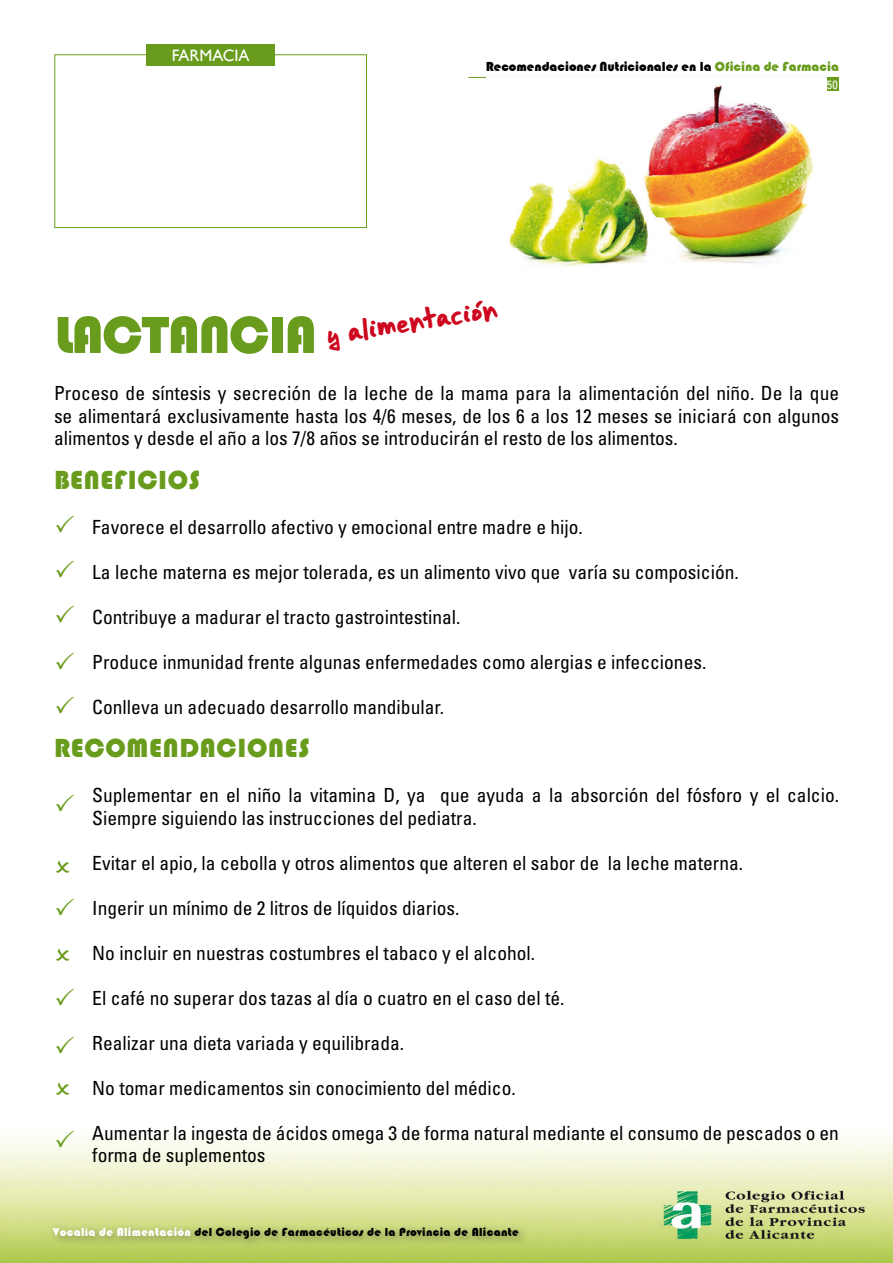
<style>
.page{position:relative;width:893px;height:1263px;background:#fff}
.page>*{position:absolute;margin:0;border:0;box-sizing:border-box;transform-origin:0 0}
.t1{font:54px "Bauhaus 93";letter-spacing:-.025em;color:#699c1c}
.t2{font:27px "Bauhaus 93";letter-spacing:.025em;color:#699c1c}
.t3{font:21px "Gorri Sans";color:#cd071e}
.t4{font:condensed 19.5px/22.5px "Univers";color:#000}
.t5{font:16.5px "Gill Sans";color:#fff}
.t6{font:13.5px "Bauhaus 93";color:#000}
.t7{font:12px "Bauhaus 93";letter-spacing:.025em;color:#000}
.t8{font:condensed 12px "Univers";color:#fff}
.s1{color:#699c1c}
.s2{color:#fff}
</style>
<div class="page">
<img style="left:0;top:1139px;width:893px;height:124px">
<div style="left:55px;top:55px;width:312px;height:173px;border:1px solid #699c1c"></div>
<hr style="left:468px;top:77px;width:371px;height:1px;background:#699c1c">
<div style="left:826px;top:77px;width:13px;height:13px;background:#699c1c"></div>
<img style="left:47px;top:1222px;width:481px;height:27px">
<div style="left:146px;top:45px;width:129px;height:21px;background:#699c1c"></div>
<img style="left:509px;top:85px;width:304px;height:181px">
<svg style="left:56px;top:1139px;width:18px;height:9px"></svg>
<p class="t5" style="left:172px;top:46px;width:79px">FARMACIA</p>
<p class="t6" style="left:486px;top:59px;width:355px">Recomendaciones Nutricionales en la <span class="s1">Oficina de Farmacia</span></p>
<p class="t8" style="left:827px;top:77px;width:12px">50</p>
<h1 class="t1" style="left:55px;top:304px;width:263px">LACTANCIA</h1>
<p class="t3" style="left:324px;top:319px;width:174px;rotate:-9deg">y alimentación</p>
<p class="t4" style="left:54px;top:382px;width:787px;text-align:justify">Proceso de síntesis y secreción de la leche de la mama para la alimentación del niño. De la que se alimentará exclusivamente hasta los 4/6 meses, de los 6 a los 12 meses se iniciará con algunos alimentos y desde el año a los 7/8 años se introducirán el resto de los alimentos.</p>
<h2 class="t2" style="left:54px;top:464px;width:148px">BENEFICIOS</h2>
<p class="t4" style="left:92px;top:515px;width:492px">Favorece el desarrollo afectivo y emocional entre madre e hijo.</p>
<p class="t4" style="left:92px;top:560px;width:648px">La leche materna es mejor tolerada, es un alimento vivo que varía su composición.</p>
<p class="t4" style="left:92px;top:605px;width:370px">Contribuye a madurar el tracto gastrointestinal.</p>
<p class="t4" style="left:92px;top:650px;width:616px">Produce inmunidad frente algunas enfermedades como alergias e infecciones.</p>
<p class="t4" style="left:92px;top:695px;width:353px">Conlleva un adecuado desarrollo mandibular.</p>
<h2 class="t2" style="left:54px;top:733px;width:257px">RECOMENDACIONES</h2>
<p class="t4" style="left:92px;top:784px;width:748px">Suplementar en el niño la vitamina D, ya que ayuda a la absorción del fósforo y el calcio.<br>Siempre siguiendo las instrucciones del pediatra.</p>
<p class="t4" style="left:92px;top:851px;width:652px">Evitar el apio, la cebolla y otros alimentos que alteren el sabor de la leche materna.</p>
<p class="t4" style="left:92px;top:896px;width:369px">Ingerir un mínimo de 2 litros de líquidos diarios.</p>
<p class="t4" style="left:92px;top:941px;width:444px">No incluir en nuestras costumbres el tabaco y el alcohol.</p>
<p class="t4" style="left:92px;top:986px;width:474px">El café no superar dos tazas al día o cuatro en el caso del té.</p>
<p class="t4" style="left:92px;top:1031px;width:313px">Realizar una dieta variada y equilibrada.</p>
<p class="t4" style="left:92px;top:1076px;width:425px">No tomar medicamentos sin conocimiento del médico.</p>
<p class="t4" style="left:92px;top:1121px;width:748px">Aumentar la ingesta de ácidos omega 3 de forma natural mediante el consumo de pescados o en forma de suplementos</p>
<p class="t7" style="left:53px;top:1225px;width:467px"><span class="s2">Vocalía de Alimentación</span> del Colegio de Farmacéuticos de la Provincia de Alicante</p>
</div>
